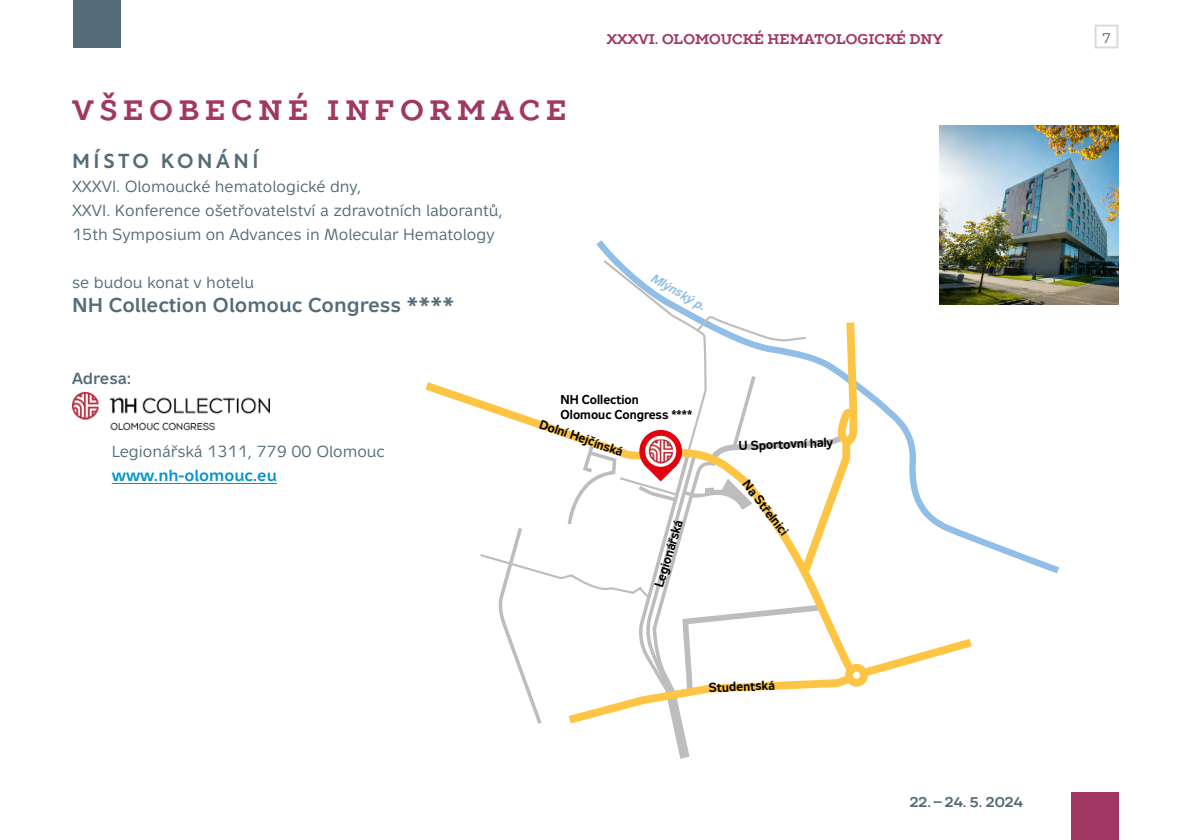
<style>
.page{position:relative;width:1191px;height:840px;background:#fff}
.page>*{position:absolute;margin:0;border:0;box-sizing:border-box;transform-origin:0 0}
.t1{font:700 28px "TT Slabs";letter-spacing:.21em;color:#a13763}
.t2{font:700 20px "Metron";color:#546c78}
.t3{font:500 20px "Rustica";letter-spacing:.18em;color:#546c78}
.t4{font:16px/24px "Metron";color:#546c78}
.t5{font:700 16px "Metron";color:#0094cd}
.t6{font:700 16px "Metron";color:#546c78}
.t7{font:700 14px "TT Slabs";color:#a13763}
.t8{font:700 14px "TT Slabs";color:#546c78}
.t9{font:14px "TT Slabs";color:#546c78}
.t10{font:700 12.8px/15.4px "Zeppelin 31";color:#000}
.t11{font:italic 700 12.8px "Zeppelin 31";color:#90bee7}
</style>
<div class="page">
<div style="left:1094px;top:25px;width:24px;height:23px;border:2px solid #dadada"></div>
<div style="left:74px;top:0;width:47px;height:47px;background:#546c78"></div>
<div style="left:1071px;top:792px;width:48px;height:47px;background:#a13763"></div>
<hr style="left:112px;top:483px;width:165px;height:1px;background:#0094cd">
<img style="left:72px;top:392px;width:197px;height:39px">
<svg style="left:596px;top:240px;width:463px;height:333px"></svg>
<svg style="left:425px;top:382px;width:55px;height:27px"></svg>
<svg style="left:480px;top:260px;width:491px;height:498px"></svg>
<svg style="left:645px;top:435px;width:31px;height:31px"></svg>
<img style="left:649px;top:439px;width:10px;height:25px">
<img style="left:939px;top:125px;width:180px;height:179px">
<h1 class="t1" style="left:72px;top:91px;width:496px">VŠEOBECNÉ INFORMACE</h1>
<h2 class="t3" style="left:72px;top:144px;width:188px">MÍSTO KONÁNÍ</h2>
<p class="t4" style="left:72px;top:174px;width:432px">XXXVI. Olomoucké hematologické dny,<br>XXVI. Konference ošetřovatelství a zdravotních laborantů,<br>15th Symposium on Advances in Molecular Hematology</p>
<p class="t4" style="left:72px;top:270px;width:183px">se budou konat v hotelu</p>
<p class="t2" style="left:72px;top:293px;width:384px">NH Collection Olomouc Congress ****</p>
<p class="t6" style="left:72px;top:369px;width:61px">Adresa:</p>
<p class="t7" style="left:607px;top:29px;width:337px">XXXVI. OLOMOUCKÉ HEMATOLOGICKÉ DNY</p>
<p class="t11" style="left:656px;top:270px;width:62px;rotate:30deg">Mlýnský p.</p>
<p class="t4" style="left:112px;top:438px;width:274px">Legionářská 1311, 779 00 Olomouc</p>
<p class="t5" style="left:112px;top:465px;width:167px">www.nh-olomouc.eu</p>
<p class="t10" style="left:560px;top:392px;width:133px">NH Collection<br>Olomouc Congress ****</p>
<p class="t10" style="left:542px;top:417px;width:89px;rotate:19deg">Dolní Hejčínská</p>
<p class="t10" style="left:652px;top:585px;width:72px;rotate:-73deg">Legionářská</p>
<p class="t10" style="left:738px;top:439px;width:96px;rotate:-2deg">U Sportovní haly</p>
<p class="t10" style="left:750px;top:477px;width:68px;rotate:52deg">Na Střelnici</p>
<p class="t10" style="left:708px;top:680px;width:68px;rotate:-2deg">Studentská</p>
<p class="t8" style="left:909px;top:792px;width:115px">22. – 24. 5. 2024</p>
<p class="t9" style="left:1102px;top:28px;width:10px">7</p>
</div>
